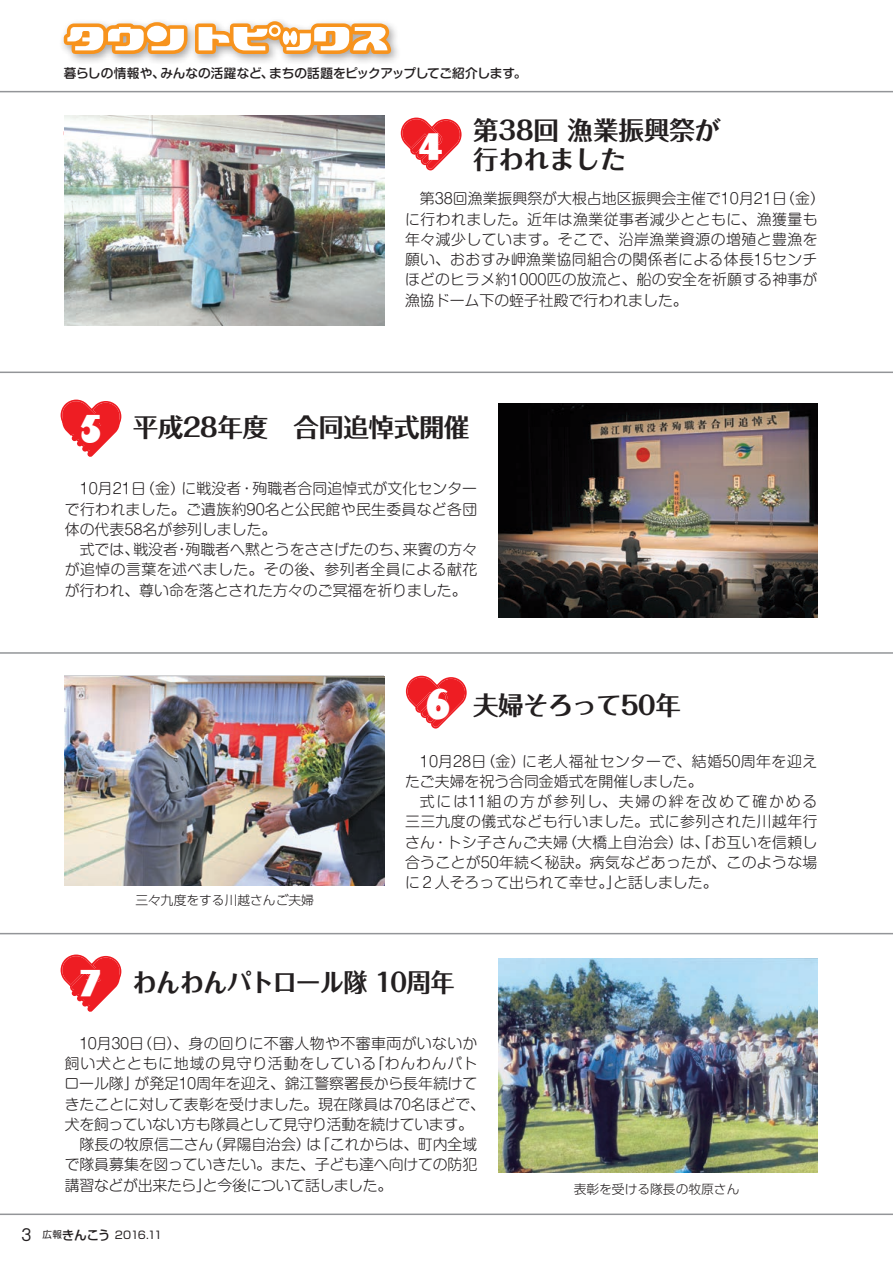
<style>
.page{position:relative;width:893px;height:1263px;background:#fff}
.page>*{position:absolute;margin:0;border:0;box-sizing:border-box;transform-origin:0 0}
.t1{font:37.5px "August Black Alternate";color:#fff}
.t2{font:700 25.5px/28.5px "Folk Pro";letter-spacing:-.015em;color:#231f20}
.t3{font:700 25.5px "Folk Pro";letter-spacing:-.015em;color:#231f20;scale:.95 1}
.t4{font:300 14.85px/20.2px "Shin M Go Pro";color:#231f20;text-align:justify}
.t5{font:300 14.85px "Shin M Go Pro";letter-spacing:-.02em;color:#231f20}
.t6{font:300 14.85px "Shin M Go Pro";letter-spacing:.025em;color:#231f20}
.t7{font:300 14.85px "Shin M Go Pro";letter-spacing:.05em;color:#231f20}
.t8{font:500 12.75px "Shin M Go Pro";letter-spacing:-.01em;color:#231f20}
.t9{font:300 12.75px "UD Shin Go Pr 6";color:#231f20}
.t10{font:10.65px "Shin Go Pr 5";letter-spacing:-.07em;color:#231f20}
.s1{font-family:"MOG Romaji B";font-weight:500;font-size:15.9px}
.s2{font-size:9.6px}
.s3{font-weight:500;font-size:12.75px}
</style>
<div class="page">
<hr style="left:0;top:91px;width:893px;height:1px;background:#939598">
<hr style="left:0;top:372px;width:893px;height:1px;background:#939598">
<hr style="left:0;top:652px;width:893px;height:2px;background:#939598">
<hr style="left:0;top:1213px;width:893px;height:2px;background:#939598">
<hr style="left:0;top:933px;width:893px;height:1px;background:#939598">
<div style="left:59px;top:17px;width:343px;height:48px;background:#231f20;opacity:.4"></div>
<svg style="left:60px;top:18px;width:336px;height:40px"></svg>
<img style="left:65px;top:115px;width:319px;height:210px">
<img style="left:65px;top:676px;width:319px;height:210px">
<img style="left:498px;top:403px;width:319px;height:215px">
<img style="left:498px;top:958px;width:319px;height:215px">
<svg style="left:401px;top:118px;width:61px;height:53px"></svg>
<svg style="left:61px;top:400px;width:60px;height:57px"></svg>
<svg style="left:61px;top:954px;width:60px;height:58px"></svg>
<svg style="left:406px;top:676px;width:61px;height:53px"></svg>
<p class="t8" style="left:64px;top:63px;width:464px">暮らしの情報や、みんなの活躍など、まちの話題をピックアップしてご紹介します。</p>
<h1 class="t1" style="left:417px;top:114px;width:29px">4</h1>
<h2 class="t2" style="left:473px;top:113px;width:249px">第38回 漁業振興祭が行われました</h2>
<p class="t4" style="left:405px;top:187px;width:421px;text-align:left;text-indent:15px">第38回漁業振興祭が大根占地区振興会主催で10月21日（金）に行われました。近年は漁業従事者減少とともに、漁獲量も年々減少しています。そこで、沿岸漁業資源の増殖と豊漁を願い、おおすみ岬漁業協同組合の関係者による体長15センチほどのヒラメ約1000匹の放流と、船の安全を祈願する神事が漁協ドーム下の蛭子社殿で行われました。</p>
<h1 class="t1" style="left:79px;top:396px;width:24px">5</h1>
<h2 class="t2" style="left:133px;top:410px;width:339px">平成28年度　合同追悼式開催</h2>
<p class="t4" style="left:65px;top:477px;width:414px;text-indent:15px">10月21日（金）に戦没者・殉職者合同追悼式が文化センターで行われました。ご遺族約90名と公民館や民生委員など各団体の代表58名が参列しました。</p>
<p class="t4" style="left:65px;top:538px;width:414px;text-indent:15px">式では、戦没者・殉職者へ黙とうをささげたのち、来賓の方々が追悼の言葉を述べました。その後、参列者全員による献花が行われ、尊い命を落とされた方々のご冥福を祈りました。</p>
<h1 class="t1" style="left:425px;top:679px;width:28px">6</h1>
<h2 class="t2" style="left:473px;top:687px;width:209px">夫婦そろって50年</h2>
<h1 class="t1" style="left:78px;top:951px;width:26px">7</h1>
<p class="t9" style="left:135px;top:890px;width:180px">三々九度をする川越さんご夫婦</p>
<p class="t4" style="left:405px;top:749px;width:414px;text-indent:15px">10月28日（金）に老人福祉センターで、結婚50周年を迎えたご夫婦を祝う合同金婚式を開催しました。</p>
<p class="t4" style="left:405px;top:789px;width:414px;text-indent:15px">式には11組の方が参列し、夫婦の絆を改めて確かめる三三九度の儀式なども行いました。式に参列された川越年行さん・トシ子さんご夫婦（大橋上自治会）は、「お互いを信頼し合うことが50年続く秘訣。病気などあったが、このような場に２人そろって出られて幸せ。」と話しました。</p>
<h2 class="t3" style="left:133px;top:960px;width:341px">わんわんパトロール隊 10周年</h2>
<p class="t6" style="left:80px;top:1031px;width:399px">10月30日（日）、身の回りに不審人物や不審車両がいないか</p>
<p class="t7" style="left:65px;top:1051px;width:414px">飼い犬とともに地域の見守り活動をしている「わんわんパト</p>
<p class="t4" style="left:65px;top:1072px;width:414px">ロール隊」が発足10周年を迎え、錦江警察署長から長年続けて</p>
<p class="t4" style="left:65px;top:1092px;width:422px">きたことに対して表彰を受けました。現在隊員は70名ほどで、</p>
<p class="t5" style="left:65px;top:1112px;width:410px">犬を飼っていない方も隊員として見守り活動を続けています。</p>
<p class="t4" style="left:80px;top:1133px;width:399px">隊長の牧原信二さん（昇陽自治会）は「これからは、町内全域</p>
<p class="t4" style="left:65px;top:1153px;width:414px">で隊員募集を図っていきたい。また、子ども達へ向けての防犯</p>
<p class="t5" style="left:65px;top:1173px;width:329px">講習などが出来たら」と今後について話しました。</p>
<p class="t10" style="left:21px;top:1226px;width:143px"><span class="s1">3</span> <span class="s2">広報</span><span class="s3">きんこう</span> 2016.11</p>
<p class="t9" style="left:574px;top:1179px;width:167px">表彰を受ける隊長の牧原さん</p>
</div>
